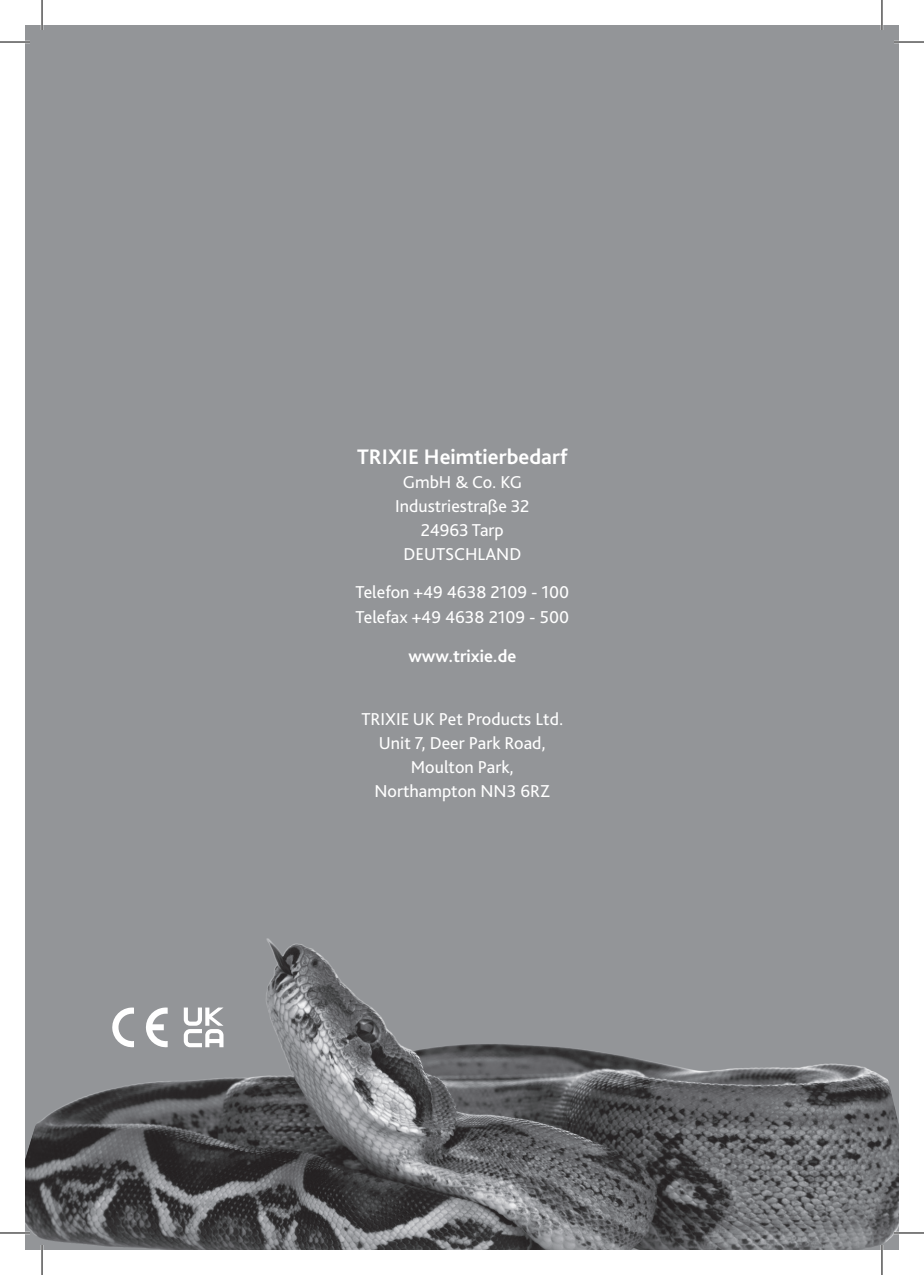
<style>
.page{position:relative;width:924px;height:1275px;background:#fff}
.page>*{position:absolute;margin:0;border:0;box-sizing:border-box;transform-origin:0 0}
.t1{font:700 22px "Bliss Pro";color:#fff}
.t2{font:18px/24px "Bliss Pro";color:#fff;text-align:center}
.t3{font:700 18px "Bliss Pro";color:#fff}
</style>
<div class="page">
<div style="left:25px;top:25px;width:873px;height:1225px;background:#939598"></div>
<img style="left:25px;top:938px;width:873px;height:312px">
<svg style="left:184px;top:1007px;width:39px;height:40px"></svg>
<svg style="left:112px;top:1007px;width:22px;height:40px"></svg>
<svg style="left:145px;top:1007px;width:23px;height:40px"></svg>
<hr style="left:0;top:41px;width:30px;height:2px;background:#fff">
<hr style="left:893px;top:41px;width:30px;height:2px;background:#fff">
<hr style="left:0;top:1231px;width:30px;height:3px;background:#fff">
<hr style="left:893px;top:1231px;width:30px;height:3px;background:#fff">
<hr style="left:41px;top:0;width:2px;height:30px;background:#fff">
<hr style="left:41px;top:1245px;width:2px;height:30px;background:#fff">
<hr style="left:880px;top:0;width:2px;height:30px;background:#fff">
<hr style="left:880px;top:1245px;width:2px;height:30px;background:#fff">
<hr style="left:0;top:42px;width:30px;height:1px;background:#000">
<hr style="left:893px;top:42px;width:30px;height:1px;background:#000">
<hr style="left:0;top:1232px;width:30px;height:1px;background:#000">
<hr style="left:893px;top:1232px;width:30px;height:1px;background:#000">
<hr style="left:42px;top:0;width:1px;height:30px;background:#000">
<hr style="left:42px;top:1245px;width:1px;height:30px;background:#000">
<hr style="left:881px;top:0;width:1px;height:30px;background:#000">
<hr style="left:881px;top:1245px;width:1px;height:30px;background:#000">
<p class="t1" style="left:357px;top:443px;width:212px">TRIXIE Heimtierbedarf</p>
<p class="t2" style="left:395px;top:469px;width:136px">GmbH &amp; Co. KG<br>Industriestraße 32<br>24963 Tarp<br>DEUTSCHLAND</p>
<p class="t2" style="left:355px;top:579px;width:215px;line-height:24.8px;text-align:left">Telefon +49 4638 2109 - 100<br>Telefax +49 4638 2109 - 500</p>
<p class="t3" style="left:408px;top:645px;width:109px">www.trixie.de</p>
<p class="t2" style="left:361px;top:706px;width:203px">TRIXIE UK Pet Products Ltd.<br>Unit 7, Deer Park Road,<br>Moulton Park,<br>Northampton NN3 6RZ</p>
</div>
